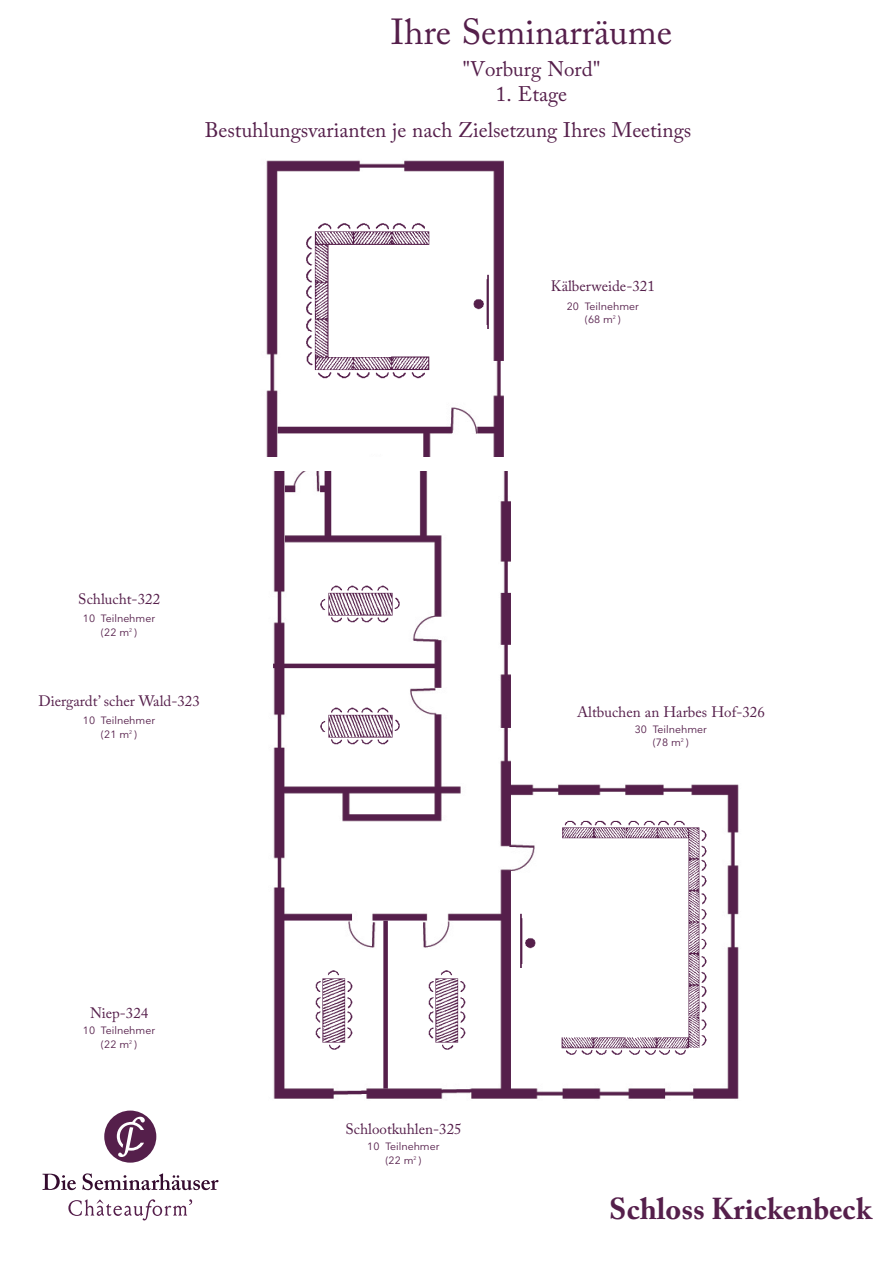
<style>
.page{position:relative;width:893px;height:1263px;background:#fff}
.page>*{position:absolute;margin:0;border:0;box-sizing:border-box;transform-origin:0 0}
.t1{font:36px "Adobe Caslon Pro";color:#551f4b}
.t2{font:700 30px "Adobe Caslon Pro";color:#551f4b}
.t3{font:21px/35.5px "Adobe Caslon Pro";color:#551f4b}
.NOM_DES_SALLES{font:15px "Adobe Caslon Pro";color:#551f4b}
.renseignements_Salle{font:10.5px "Nationale";color:#551f4b}
</style>
<div class="page">
<svg style="left:68px;top:1199px;width:124px;height:21px"></svg>
<svg style="left:43px;top:1174px;width:33px;height:16px"></svg>
<svg style="left:83px;top:1173px;width:136px;height:17px"></svg>
<svg style="left:104px;top:1110px;width:52px;height:53px"></svg>
<img style="left:273px;top:471px;width:466px;height:628px">
<div style="left:383px;top:921px;width:5px;height:168px;background:#551f4b"></div>
<hr style="left:273px;top:664px;width:163px;height:4px;background:#551f4b">
<img style="left:266px;top:160px;width:238px;height:296px">
<img style="left:299px;top:220px;width:138px;height:169px">
<div style="left:470px;top:272px;width:21px;height:57px;background:#fff"></div>
<img style="left:473px;top:274px;width:16px;height:55px">
<img style="left:317px;top:584px;width:86px;height:40px">
<img style="left:317px;top:706px;width:86px;height:40px">
<img style="left:314px;top:967px;width:40px;height:86px">
<img style="left:427px;top:967px;width:39px;height:86px">
<img style="left:555px;top:810px;width:164px;height:260px">
<div style="left:518px;top:912px;width:21px;height:56px;background:#fff"></div>
<img style="left:520px;top:913px;width:16px;height:55px">
<h1 class="t1" style="left:391px;top:10px;width:283px">Ihre Seminarräume</h1>
<h3 class="t3" style="left:462px;top:51px;width:140px">"Vorburg Nord"</h3>
<h3 class="t3" style="left:205px;top:76px;width:488px;text-indent:291px">1. Etage<br>Bestuhlungsvarianten je nach Zielsetzung Ihres Meetings</h3>
<p class="NOM_DES_SALLES" style="left:78px;top:590px;width:83px">Schlucht-322</p>
<p class="renseignements_Salle" style="left:83px;top:613px;width:74px">10 Teilnehmer</p>
<p class="renseignements_Salle" style="left:101px;top:626px;width:37px">(22 m<sup>2</sup> )</p>
<p class="NOM_DES_SALLES" style="left:39px;top:692px;width:163px">Diergardt’ scher Wald-323</p>
<p class="renseignements_Salle" style="left:83px;top:715px;width:74px">10 Teilnehmer</p>
<p class="renseignements_Salle" style="left:101px;top:728px;width:37px">(21 m<sup>2</sup> )</p>
<p class="NOM_DES_SALLES" style="left:90px;top:1004px;width:60px">Niep-324</p>
<p class="renseignements_Salle" style="left:83px;top:1024px;width:74px">10 Teilnehmer</p>
<p class="renseignements_Salle" style="left:101px;top:1038px;width:37px">(22 m<sup>2</sup> )</p>
<p class="NOM_DES_SALLES" style="left:551px;top:277px;width:106px">Kälberweide-321</p>
<p class="renseignements_Salle" style="left:567px;top:300px;width:74px">20 Teilnehmer</p>
<p class="renseignements_Salle" style="left:585px;top:313px;width:37px">(68 m<sup>2</sup> )</p>
<p class="NOM_DES_SALLES" style="left:577px;top:702px;width:189px">Altbuchen an Harbes Hof-326</p>
<p class="renseignements_Salle" style="left:635px;top:723px;width:74px">30 Teilnehmer</p>
<p class="renseignements_Salle" style="left:653px;top:737px;width:37px">(78 m<sup>2</sup> )</p>
<p class="NOM_DES_SALLES" style="left:345px;top:1120px;width:118px">Schlootkuhlen-325</p>
<p class="renseignements_Salle" style="left:367px;top:1140px;width:74px">10 Teilnehmer</p>
<p class="renseignements_Salle" style="left:385px;top:1154px;width:37px">(22 m<sup>2</sup> )</p>
<h2 class="t2" style="left:609px;top:1191px;width:264px">Schloss Krickenbeck</h2>
</div>
